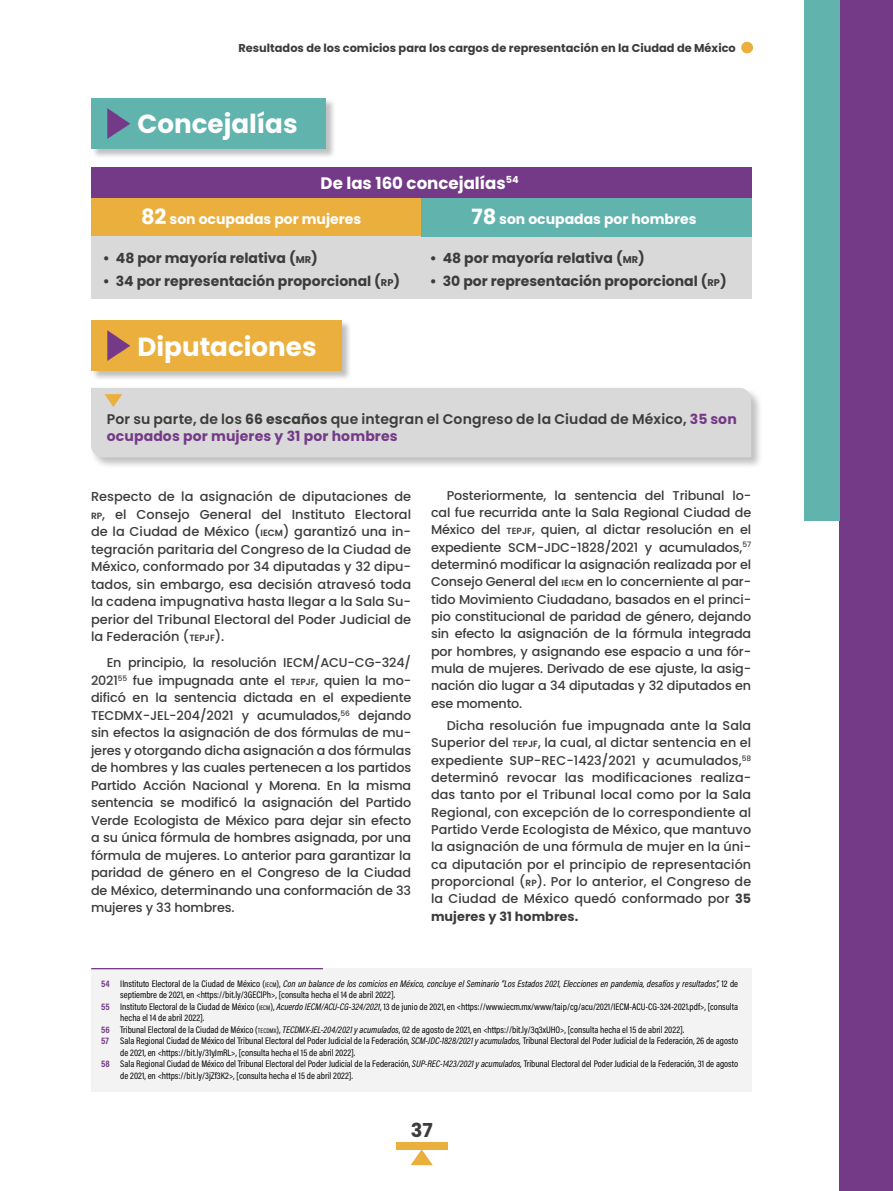
<style>
.page{position:relative;width:893px;height:1191px;background:#fff}
.page>*{position:absolute;margin:0;border:0;box-sizing:border-box;transform-origin:0 0}
.t1{font:700 26.25px "Poppins";color:#fff}
.t2{font:700 19.25px "Poppins";color:#3c3c3b}
.t3{font:700 16.62px "Poppins";color:#fff}
.t4{font:700 14px "Poppins";color:#3c3c3b}
.t5{font:600 14px/17.5px "Poppins";letter-spacing:.01em;color:#3c3c3b}
.t6{font:700 14px "Poppins";color:#fff}
.t7{font:500 12.95px/17.5px "Poppins";color:#3c3c3b;text-align:justify}
.t8{font:500 12.78px/17.3px "Poppins";letter-spacing:-.01em;color:#3c3c3b;text-align:justify}
.t9{font:700 11.38px "Poppins";color:#3c3c3b}
.t10{font:9.62px "Acumin Pro Cond";color:#000}
.t11{font:italic 9.62px "Acumin Pro Cond";color:#000}
.s1{font-size:21px}
.s2{font-size:9.8px}
.s3{font-weight:700}
.s4{font-weight:700;color:#753a87}
.s5{font-weight:600;font-size:9.1px}
.s6{font-weight:600;font-size:8.92px}
.s7{font-weight:700;font-style:normal;color:#753a87}
.s8{font-style:normal}
.s9{font-style:normal;font-size:6.65px}
.s10{font-size:6.65px}
.s11{font-style:italic}
</style>
<div class="page">
<div style="left:839px;top:0;width:54px;height:1191px;background:#753a87"></div>
<div style="left:804px;top:0;width:35px;height:521px;background:#61b3ad"></div>
<svg style="left:410px;top:1149px;width:23px;height:16px"></svg>
<div style="left:396px;top:1142px;width:51px;height:7px;background:#ebaf3e"></div>
<div style="left:91px;top:167px;width:660px;height:46px;background:#753a87"></div>
<div style="left:93px;top:99px;width:243px;height:60px;background:#000;opacity:.25"></div>
<div style="left:91px;top:98px;width:235px;height:51px;background:#61b3ad"></div>
<div style="left:93px;top:321px;width:259px;height:59px;background:#000;opacity:.25"></div>
<div style="left:91px;top:320px;width:250px;height:51px;background:#ebaf3e"></div>
<svg style="left:107px;top:108px;width:23px;height:31px"></svg>
<svg style="left:107px;top:330px;width:23px;height:31px"></svg>
<div style="left:91px;top:198px;width:330px;height:38px;background:#ebaf3e"></div>
<div style="left:91px;top:236px;width:660px;height:63px;background:#d9d9d9"></div>
<div style="left:421px;top:198px;width:330px;height:38px;background:#61b3ad"></div>
<div style="left:91px;top:968px;width:660px;height:123px;background:#f3f3f3"></div>
<hr style="left:92px;top:968px;width:230px;height:1px;background:#753a87">
<div style="left:91px;top:388px;width:672px;height:80px;background:#000;opacity:.25"></div>
<div style="left:91px;top:388px;width:660px;height:69px;background:#d9d9d9"></div>
<svg style="left:105px;top:394px;width:17px;height:13px"></svg>
<div style="left:741px;top:42px;width:12px;height:11px;background:#ebaf3e;border-radius:50%"></div>
<p class="t9" style="left:238px;top:41px;width:499px">Resultados de los comicios para los cargos de representación en la Ciudad de México</p>
<h1 class="t1" style="left:137px;top:108px;width:162px">Concejalías</h1>
<h3 class="t3" style="left:321px;top:173px;width:200px">De las 160 concejalías<sup>54</sup></h3>
<p class="t6" style="left:141px;top:211px;width:222px"><span class="s1">82</span> son ocupadas por mujeres</p>
<p class="t4" style="left:103px;top:250px;width:216px">• 48 por mayoría relativa (<span class="s2">MR</span>)</p>
<p class="t4" style="left:103px;top:273px;width:299px">• 34 por representación proporcional (<span class="s2">RP</span>)</p>
<p class="t6" style="left:471px;top:211px;width:227px"><span class="s1">78</span> son ocupadas por hombres</p>
<p class="t4" style="left:430px;top:250px;width:216px">• 48 por mayoría relativa (<span class="s2">MR</span>)</p>
<p class="t4" style="left:430px;top:273px;width:298px">• 30 por representación proporcional (<span class="s2">RP</span>)</p>
<h1 class="t1" style="left:137px;top:332px;width:181px">Diputaciones</h1>
<p class="t5" style="left:107px;top:410px;width:631px">Por su parte, de los <span class="s3">66 escaños</span> que integran el Congreso de la Ciudad de México, <span class="s4">35 son ocupados por mujeres y 31 por hombres</span></p>
<p class="t7" style="left:91px;top:488px;width:322px">Respecto de la asignación de diputaciones de <span class="s5">RP</span>, el Consejo General del Instituto Electoral de la Ciudad de México (<span class="s5">IECM</span>) garantizó una in&shy;tegración paritaria del Congreso de la Ciudad de México, conformado por 34 diputadas y 32 dipu&shy;tados, sin embargo, esa decisión atravesó toda la cadena impugnativa hasta llegar a la Sala Su&shy;perior del Tribunal Electoral del Poder Judicial de la Federación (<span class="s5">TEPJF</span>).</p>
<p class="t8" style="left:91px;top:654px;width:322px;text-indent:16px">En principio, la resolución IECM/ACU-CG-324/ 2021<sup>55</sup> fue impugnada ante el <span class="s6">TEPJF</span>, quien la mo&shy;dificó en la sentencia dictada en el expediente TECDMX-JEL-204/2021 y acumulados,<sup>56</sup> dejando sin efectos la asignación de dos fórmulas de mu&shy;jeres y otorgando dicha asignación a dos fórmulas de hombres y las cuales pertenecen a los partidos Partido Acción Nacional y Morena. En la misma sentencia se modificó la asignación del Partido Verde Ecologista de México para dejar sin efecto a su única fórmula de hombres asignada, por una fórmula de mujeres. Lo anterior para garantizar la paridad de género en el Congreso de la Ciudad de México, determinando una conformación de 33 mujeres y 33 hombres.</p>
<p class="t8" style="left:431px;top:486px;width:322px;text-indent:16px">Posteriormente, la sentencia del Tribunal lo&shy;cal fue recurrida ante la Sala Regional Ciudad de México del <span class="s6">TEPJF</span>, quien, al dictar resolución en el expediente SCM-JDC-1828/2021 y acumulados,<sup>57 </sup>determinó modificar la asignación realizada por el Consejo General del <span class="s6">IECM</span> en lo concerniente al par&shy;tido Movimiento Ciudadano, basados en el princi&shy;pio constitucional de paridad de género, dejando sin efecto la asignación de la fórmula integrada por hombres, y asignando ese espacio a una fór&shy;mula de mujeres. Derivado de ese ajuste, la asig&shy;nación dio lugar a 34 diputadas y 32 diputados en ese momento.</p>
<p class="t8" style="left:431px;top:717px;width:322px;text-indent:16px">Dicha resolución fue impugnada ante la Sala Superior del <span class="s6">TEPJF</span>, la cual, al dictar sentencia en el expediente SUP-REC-1423/2021 y acumulados,<sup>58 </sup>determinó revocar las modificaciones realiza&shy;das tanto por el Tribunal local como por la Sala Regional, con excepción de lo correspondiente al Partido Verde Ecologista de México, que mantuvo la asignación de una fórmula de mujer en la úni&shy;ca diputación por el principio de representación proporcional (<span class="s6">RP</span>). Por lo anterior, el Congreso de la Ciudad de México quedó conformado por <span class="s3">35 mujeres y 31 hombres.</span></p>
<p class="t11" style="left:101px;top:977px;width:639px"><span class="s7">54</span> <span class="s8">IInstituto Electoral de la Ciudad de México (</span><span class="s9">IECM</span><span class="s8">),</span> Con un balance de los comicios en México, concluye el Seminario “Los Estados 2021, Elecciones en pandemia, desafíos y resultados”, <span class="s8">12 de</span></p>
<p class="t10" style="left:120px;top:988px;width:276px">septiembre de 2021, en &lt;https://bit.ly/3GEClPh&gt;, [consulta hecha el 14 de abril 2022].</p>
<p class="t10" style="left:101px;top:1000px;width:639px"><span class="s4">55</span> Instituto Electoral de la Ciudad de México (<span class="s10">IECM</span>), <span class="s11">Acuerdo IECM/ACU-CG-324/2021</span>, 13 de junio de 2021, en &lt;https://www.iecm.mx/www/taip/cg/acu/2021/IECM-ACU-CG-324-2021.pdf&gt;, [consulta</p>
<p class="t10" style="left:120px;top:1011px;width:86px">hecha el 14 de abril 2022].</p>
<p class="t10" style="left:101px;top:1023px;width:585px"><span class="s4">56</span> Tribunal Electoral de la Ciudad de México (<span class="s10">TECDMX</span>), <span class="s11">TECDMX-JEL-204/2021 y acumulados</span>, 02 de agosto de 2021, en &lt;https://bit.ly/3q3xUHO&gt;, [consulta hecha el 15 de abril 2022].</p>
<p class="t10" style="left:101px;top:1034px;width:639px"><span class="s4">57</span> Sala Regional Ciudad de México del Tribunal Electoral del Poder Judicial de la Federación, <span class="s11">SCM-JDC-1828/2021 y acumulados,</span> Tribunal Electoral del Poder Judicial de la Federación, 26 de agosto</p>
<p class="t10" style="left:120px;top:1046px;width:236px">de 2021, en &lt;https://bit.ly/31yJmRL&gt;, [consulta hecha el 15 de abril 2022].</p>
<p class="t10" style="left:101px;top:1057px;width:639px"><span class="s4">58</span> Sala Regional Ciudad de México del Tribunal Electoral del Poder Judicial de la Federación, <span class="s11">SUP-REC-1423/2021 y acumulados,</span> Tribunal Electoral del Poder Judicial de la Federación, 31 de agosto</p>
<p class="t10" style="left:120px;top:1069px;width:234px">de 2021, en &lt;https://bit.ly/3jZf3K2&gt;, [consulta hecha el 15 de abril 2022].</p>
<h2 class="t2" style="left:411px;top:1118px;width:23px">37</h2>
</div>
